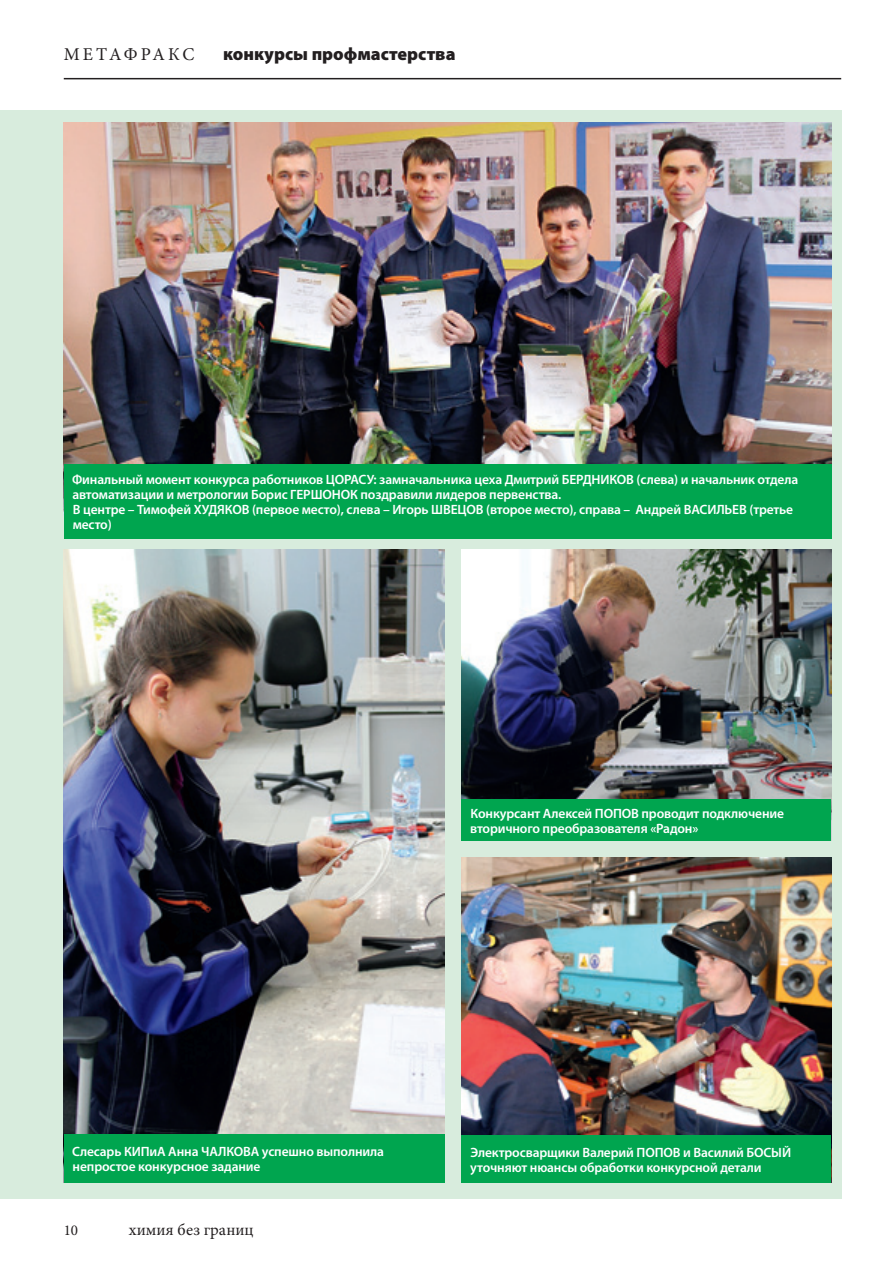
<style>
.page{position:relative;width:893px;height:1263px;background:#fff}
.page>*{position:absolute;margin:0;border:0;box-sizing:border-box;transform-origin:0 0}
.t1{font:900 18px "Myriad Pro";color:#231f20}
.t2{font:18px "Minion Pro";letter-spacing:.15em;color:#231f20}
.t3{font:16.5px "Minion Pro";color:#231f20}
.t4{font:15px "Minion Pro";color:#231f20}
.t5{font:600 13.5px/15px "Myriad Pro";letter-spacing:-.01em;color:#fff}
</style>
<div class="page">
<div style="left:0;top:111px;width:842px;height:1088px;background:#d8ecdd"></div>
<hr style="left:64px;top:78px;width:777px;height:1px;background:#231f20">
<img style="left:461px;top:858px;width:370px;height:277px">
<img style="left:64px;top:550px;width:380px;height:584px">
<img style="left:461px;top:550px;width:370px;height:249px">
<img style="left:64px;top:122px;width:767px;height:342px">
<div style="left:64px;top:464px;width:767px;height:75px;background:#00a54f"></div>
<div style="left:64px;top:1134px;width:380px;height:49px;background:#00a54f"></div>
<div style="left:461px;top:799px;width:370px;height:42px;background:#00a54f"></div>
<div style="left:461px;top:1135px;width:370px;height:48px;background:#00a54f"></div>
<h1 class="t2" style="left:64px;top:42px;width:132px">МЕТАФРАКС</h1>
<h1 class="t1" style="left:223px;top:42px;width:234px">конкурсы профмастерства</h1>
<p class="t5" style="left:72px;top:472px;width:728px">Финальный момент конкурса работников ЦОРАСУ: замначальника цеха Дмитрий БЕРДНИКОВ (слева) и начальник отдела автоматизации и метрологии Борис ГЕРШОНОК поздравили лидеров первенства.<br>В центре – Тимофей ХУДЯКОВ (первое место), слева – Игорь ШВЕЦОВ (второе место), справа – Андрей ВАСИЛЬЕВ (третье место)</p>
<p class="t5" style="left:470px;top:805px;width:315px">Конкурсант Алексей ПОПОВ проводит подключение вторичного преобразователя «Радон»</p>
<p class="t5" style="left:72px;top:1143px;width:314px">Слесарь КИПиА Анна ЧАЛКОВА успешно выполнила непростое конкурсное задание</p>
<p class="t4" style="left:64px;top:1220px;width:16px">10</p>
<p class="t3" style="left:129px;top:1219px;width:126px">химия без границ</p>
<p class="t5" style="left:470px;top:1144px;width:322px">Электросварщики Валерий ПОПОВ и Василий БОСЫЙ уточняют нюансы обработки конкурсной детали</p>
</div>
